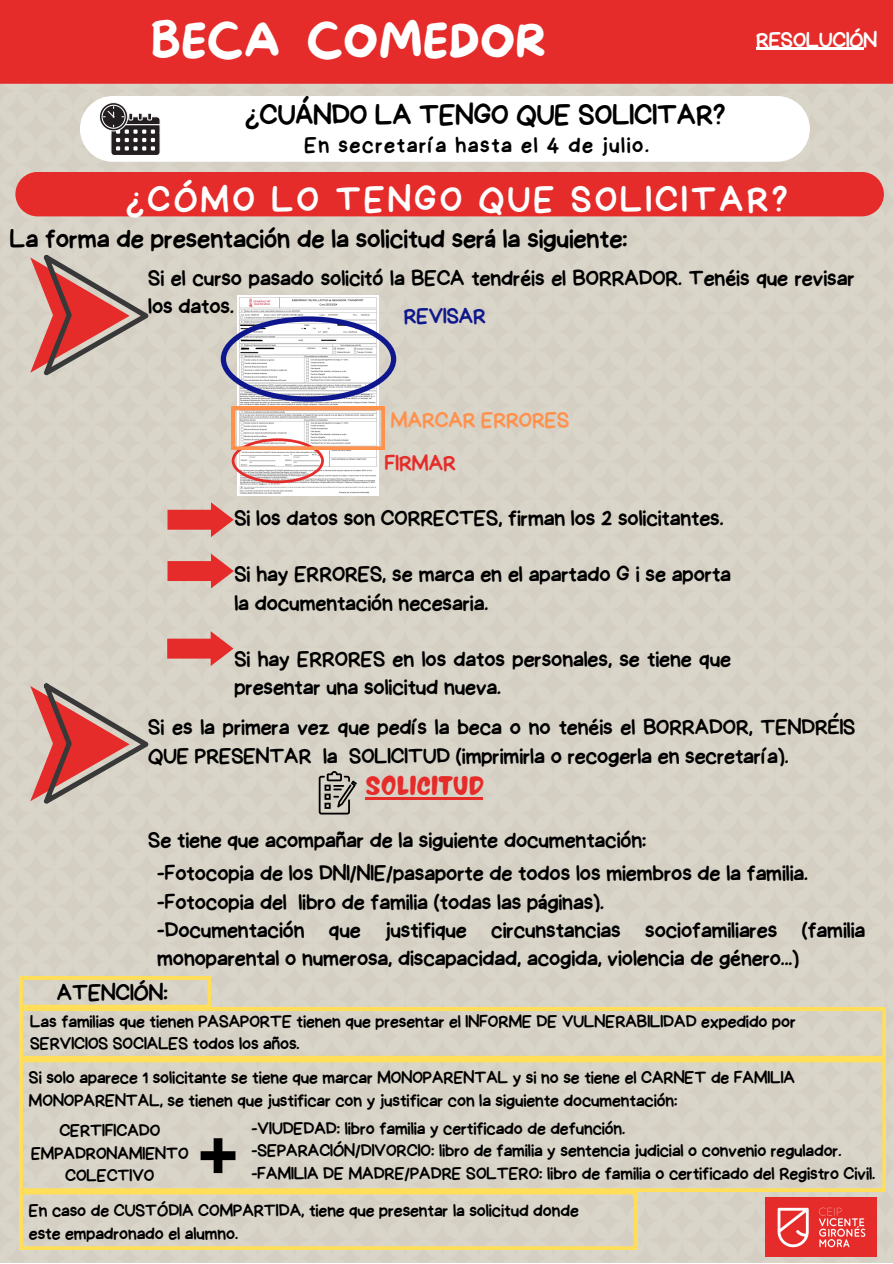
<style>
.page{position:relative;width:893px;height:1264px;background:#fff}
.page>*{position:absolute;margin:0;border:0;box-sizing:border-box;transform-origin:0 0}
.t1{font:45.45px "More Sugar";color:#fff}
.t2{font:37.5px "Handyman";letter-spacing:.095em;color:#fff}
.t3{font:30px "Handyman";color:#000}
.t4{font:30px "NF La Lou Regular";color:#e52c2a}
.t5{font:27px "Handyman";color:#000}
.t6{font:24px "Handyman";color:#000}
.t7{font:22.5px/28px "Handyman";color:#000}
.t8{font:22.5px "Handyman";letter-spacing:.075em;color:#000}
.t9{font:22.5px "Handyman";color:#ff914d}
.t10{font:22.5px "Handyman";color:#fff}
.t11{font:22.5px "Handyman";color:#0e178d}
.t12{font:22.5px "Handyman";color:#e52c2a}
.t13{font:18px/22.5px "Handyman";color:#000}
</style>
<div class="page">
<div style="left:0;top:84px;width:892px;height:1178px;background:#d9d5c9"></div>
<div style="left:0;top:0;width:892px;height:84px;background:#e52c2a"></div>
<div style="left:20px;top:1059px;width:865px;height:132px;background:#d9d5c9"></div>
<img style="left:765px;top:1197px;width:111px;height:59px">
<div style="left:15px;top:172px;width:868px;height:44px;background:#e52c2a"></div>
<svg style="left:30px;top:255px;width:118px;height:120px;background:#c79189"></svg>
<svg style="left:30px;top:683px;width:118px;height:120px;background:#c79189"></svg>
<svg style="left:319px;top:771px;width:38px;height:43px;background:#99968d"></svg>
<hr style="left:365px;top:797px;width:118px;height:2px;background:#e52c2a">
<svg style="left:167px;top:502px;width:67px;height:35px;background:#de7871"></svg>
<svg style="left:167px;top:553px;width:67px;height:35px;background:#de7972"></svg>
<svg style="left:80px;top:96px;width:729px;height:66px"></svg>
<svg style="left:99px;top:102px;width:62px;height:54px"></svg>
<hr style="left:756px;top:48px;width:107px;height:2px;background:#fff">
<img style="left:238px;top:296px;width:140px;height:200px">
<svg style="left:221px;top:316px;width:175px;height:167px"></svg>
<svg style="left:201px;top:1138px;width:34px;height:34px"></svg>
<svg style="left:20px;top:1191px;width:617px;height:58px;background:#dbd3b9"></svg>
<svg style="left:20px;top:976px;width:865px;height:83px;background:#dbd3ba"></svg>
<svg style="left:167px;top:631px;width:66px;height:35px;background:#de7771"></svg>
<p class="t1" style="left:150px;top:16px;width:397px">BECA COMEDOR</p>
<p class="t3" style="left:245px;top:100px;width:481px">¿CUÁNDO LA TENGO QUE SOLICITAR?</p>
<p class="t8" style="left:304px;top:134px;width:346px">En secretaría hasta el 4 de julio.</p>
<p class="t10" style="left:756px;top:29px;width:123px">RESOLUCIÓN</p>
<p class="t2" style="left:126px;top:181px;width:662px">¿CÓMO LO TENGO QUE SOLICITAR?</p>
<p class="t5" style="left:10px;top:225px;width:619px">La forma de presentación de la solicitud será la siguiente:</p>
<p class="t7" style="left:148px;top:264px;width:707px">Si el curso pasado solicitó la BECA tendréis el BORRADOR. Tenéis que revisar los datos.</p>
<p class="t11" style="left:404px;top:304px;width:84px">REVISAR</p>
<p class="t9" style="left:391px;top:408px;width:180px">MARCAR ERRORES</p>
<p class="t12" style="left:385px;top:451px;width:72px">FIRMAR</p>
<p class="t7" style="left:234px;top:504px;width:490px">Si los datos son CORRECTES, firman los 2 solicitantes.</p>
<p class="t7" style="left:234px;top:560px;width:498px">Si hay ERRORES, se marca en el apartado G i se aporta la documentación necesaria.</p>
<p class="t7" style="left:234px;top:645px;width:498px">Si hay ERRORES en los datos personales, se tiene que presentar una solicitud nueva.</p>
<p class="t7" style="left:148px;top:713px;width:708px">Si es la primera vez que pedís la beca o no tenéis el BORRADOR, TENDRÉIS<br>QUE PRESENTAR la SOLICITUD (imprimirla o recogerla en secretaría).</p>
<p class="t4" style="left:365px;top:759px;width:119px">SOLICITUD</p>
<p class="t7" style="left:148px;top:826px;width:499px">Se tiene que acompañar de la siguiente documentación:</p>
<p class="t7" style="left:157px;top:859px;width:652px">-Fotocopia de los DNI/NIE/pasaporte de todos los miembros de la familia.</p>
<p class="t7" style="left:157px;top:887px;width:448px">-Fotocopia del libro de familia (todas las páginas).</p>
<p class="t7" style="left:157px;top:915px;width:709px">-Documentación que justifique circunstancias sociofamiliares (familia monoparental o numerosa, discapacidad, acogida, violencia de género...)</p>
<p class="t6" style="left:57px;top:980px;width:113px">ATENCIÓN:</p>
<p class="t13" style="left:30px;top:1009px;width:767px">Las familias que tienen PASAPORTE tienen que presentar el INFORME DE VULNERABILIDAD expedido por<br>SERVICIOS SOCIALES todos los años.</p>
<p class="t13" style="left:29px;top:1066px;width:767px">Si solo aparece 1 solicitante se tiene que marcar MONOPARENTAL y si no se tiene el CARNET de FAMILIA<br>MONOPARENTAL, se tienen que justificar con y justificar con la siguiente documentación:</p>
<p class="t13" style="left:31px;top:1119px;width:159px;text-align:center">CERTIFICADO<br>EMPADRONAMIENTO<br>COLECTIVO</p>
<p class="t13" style="left:251px;top:1117px;width:375px">-VIUDEDAD: libro familia y certificado de defunción.</p>
<p class="t13" style="left:251px;top:1139px;width:591px">-SEPARACIÓN/DIVORCIO: libro de familia y sentencia judicial o convenio regulador.</p>
<p class="t13" style="left:251px;top:1162px;width:625px">-FAMILIA DE MADRE/PADRE SOLTERO: libro de familia o certificado del Registro Civil.</p>
<p class="t13" style="left:29px;top:1199px;width:551px">En caso de CUSTÓDIA COMPARTIDA, tiene que presentar la solicitud donde este empadronado el alumno.</p>
</div>
